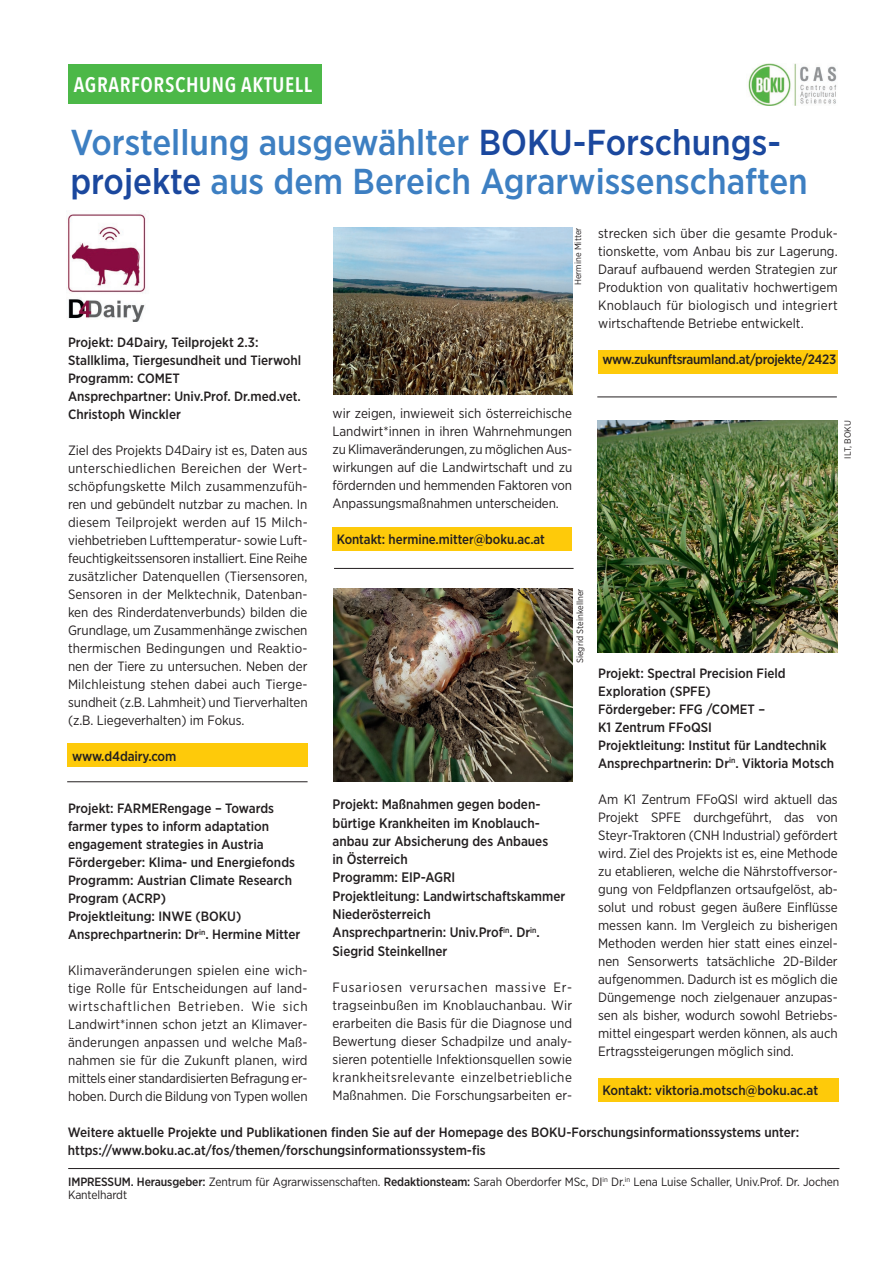
<style>
.page{position:relative;width:893px;height:1263px;background:#fff}
.page>*{position:absolute;margin:0;border:0;box-sizing:border-box;transform-origin:0 0}
.t1{font:500 36px/39px "Gotham Narrow";color:#3d7fc2}
.t2{font:600 21px "Avenir Next Condensed";letter-spacing:.03em;color:#fff}
.t3{font:500 13.8px/18.3px "Gotham Narrow";color:#231f20}
.t4{font:13.5px/18px "Gotham Narrow";letter-spacing:-.005em;color:#231f20;text-align:justify}
.t5{font:500 13.5px/18px "Gotham Narrow";color:#231f20}
.t6{font:500 13.5px "Gotham Narrow";letter-spacing:-.02em;color:#231f20}
.t7{font:12px/13.5px "Gotham Narrow";letter-spacing:-.01em;color:#231f20}
.t8{font:9px "Gotham Narrow";color:#231f20}
.s1{color:#1b489e}
.s2{font-weight:500}
</style>
<div class="page">
<div style="left:333px;top:527px;width:239px;height:24px;background:#feca0a"></div>
<div style="left:598px;top:350px;width:240px;height:24px;background:#feca0a"></div>
<div style="left:68px;top:743px;width:240px;height:24px;background:#feca0a"></div>
<div style="left:598px;top:1078px;width:240px;height:23px;background:#feca0a"></div>
<div style="left:68px;top:64px;width:253px;height:39px;background:#4cb848"></div>
<img style="left:748px;top:64px;width:89px;height:42px">
<hr style="left:68px;top:1168px;width:771px;height:1px;background:#231f20">
<img style="left:333px;top:589px;width:240px;height:192px">
<hr style="left:67px;top:781px;width:241px;height:1px;background:#231f20">
<hr style="left:334px;top:568px;width:240px;height:1px;background:#231f20">
<hr style="left:597px;top:396px;width:240px;height:1px;background:#231f20">
<img style="left:66px;top:211px;width:82px;height:110px">
<img style="left:333px;top:228px;width:240px;height:167px">
<img style="left:597px;top:420px;width:241px;height:233px">
<h2 class="t2" style="left:74px;top:66px;width:240px">AGRARFORSCHUNG AKTUELL</h2>
<h1 class="t1" style="left:70px;top:122px;width:739px">Vorstellung ausgewählter <span class="s1">BOKU-Forschungs&shy;projekte</span> aus dem Bereich Agrarwissenschaften</h1>
<p class="t8" style="left:572px;top:285px;width:59px;rotate:-90deg">Hermine Mitter</p>
<p class="t4" style="left:598px;top:224px;width:241px">strecken sich über die gesamte Produk&shy;tionskette, vom Anbau bis zur Lagerung.<br>Darauf aufbauend werden Strategien zur Produktion von qualitativ hochwertigem Knoblauch für biologisch und integriert wirtschaftende Betriebe entwickelt.</p>
<p class="t6" style="left:602px;top:351px;width:235px">www.zukunftsraumland.at/projekte/2423</p>
<p class="t5" style="left:68px;top:333px;width:235px">Projekt: D4Dairy, Teilprojekt 2.3:<br>Stallklima, Tiergesundheit und Tierwohl<br>Programm: COMET<br>Ansprechpartner: Univ.Prof. Dr.med.vet.<br>Christoph Winckler</p>
<p class="t4" style="left:68px;top:441px;width:241px">Ziel des Projekts D4Dairy ist es, Daten aus unterschiedlichen Bereichen der Wert&shy;schöpfungskette Milch zusammenzufüh&shy;ren und gebündelt nutzbar zu machen. In diesem Teilprojekt werden auf 15 Milch&shy;viehbetrieben Lufttemperatur- sowie Luft&shy;feuchtigkeitssensoren installiert. Eine Reihe zusätzlicher Datenquellen (Tiersensoren, Sensoren in der Melktechnik, Datenban&shy;ken des Rinderdatenverbunds) bilden die Grundlage, um Zusammenhänge zwischen thermischen Bedingungen und Reaktio&shy;nen der Tiere zu untersuchen. Neben der Milchleistung stehen dabei auch Tierge&shy;sundheit (z.B. Lahmheit) und Tierverhalten (z.B. Liegeverhalten) im Fokus.</p>
<p class="t5" style="left:72px;top:747px;width:106px">www.d4dairy.com</p>
<p class="t4" style="left:333px;top:404px;width:241px">wir zeigen, inwieweit sich österreichische Landwirt*innen in ihren Wahrnehmungen zu Klimaveränderungen, zu möglichen Aus&shy;wirkungen auf die Landwirtschaft und zu fördernden und hemmenden Faktoren von Anpassungsmaßnahmen unterscheiden.</p>
<p class="t5" style="left:337px;top:530px;width:210px">Kontakt: hermine.mitter@boku.ac.at</p>
<p class="t8" style="left:842px;top:458px;width:40px;rotate:-90deg">ILT, BOKU</p>
<p class="t8" style="left:574px;top:663px;width:76px;rotate:-90deg">Siegrid Steinkellner</p>
<p class="t5" style="left:598px;top:664px;width:238px">Projekt: Spectral Precision Field<br>Exploration (SPFE)<br>Fördergeber: FFG /COMET –<br>K1 Zentrum FFoQSI<br>Projektleitung: Institut für Landtechnik<br>Ansprechpartnerin: Dr<sup>in</sup>. Viktoria Motsch</p>
<p class="t4" style="left:598px;top:790px;width:241px">Am K1 Zentrum FFoQSI wird aktuell das Projekt SPFE durchgeführt, das von Steyr-Traktoren (CNH Industrial) gefördert wird. Ziel des Projekts ist es, eine Methode zu etablieren, welche die Nährstoffversor&shy;gung von Feldpflanzen ortsaufgelöst, ab&shy;solut und robust gegen äußere Einflüsse messen kann. Im Vergleich zu bisherigen Methoden werden hier statt eines einzel&shy;nen Sensorwerts tatsächliche 2D-Bilder aufgenommen. Dadurch ist es möglich die Düngemenge noch zielgenauer anzupas&shy;sen als bisher, wodurch sowohl Betriebs&shy;mittel eingespart werden können, als auch Ertragssteigerungen möglich sind.</p>
<p class="t5" style="left:602px;top:1081px;width:217px">Kontakt: viktoria.motsch@boku.ac.at</p>
<p class="t5" style="left:68px;top:1123px;width:733px">Weitere aktuelle Projekte und Publikationen finden Sie auf der Homepage des BOKU-Forschungsinformationssystems unter: https://www.boku.ac.at/fos/themen/forschungsinformationssystem-fis</p>
<p class="t3" style="left:333px;top:795px;width:234px">Projekt: Maßnahmen gegen boden&shy;bürtige Krankheiten im Knoblauch&shy;anbau zur Absicherung des Anbaues<br>in Österreich<br>Programm: EIP-AGRI<br>Projektleitung: Landwirtschaftskammer<br>Niederösterreich<br>Ansprechpartnerin: Univ.Prof<sup>in</sup>. Dr<sup>in</sup>.<br>Siegrid Steinkellner</p>
<p class="t4" style="left:333px;top:978px;width:241px">Fusariosen verursachen massive Er&shy;tragseinbußen im Knoblauchanbau. Wir erarbeiten die Basis für die Diagnose und Bewertung dieser Schadpilze und analy&shy;sieren potentielle Infektionsquellen sowie krankheitsrelevante einzelbetriebliche Maßnahmen. Die Forschungsarbeiten er-</p>
<p class="t5" style="left:68px;top:799px;width:234px">Projekt: FARMERengage – Towards farmer types to inform adaptation engagement strategies in Austria Fördergeber: Klima- und Energiefonds Programm: Austrian Climate Research Program (ACRP)<br>Projektleitung: INWE (BOKU)<br>Ansprechpartnerin: Dr<sup>in</sup>. Hermine Mitter</p>
<p class="t4" style="left:68px;top:961px;width:241px">Klimaveränderungen spielen eine wich&shy;tige Rolle für Entscheidungen auf land&shy;wirtschaftlichen Betrieben. Wie sich Landwirt*innen schon jetzt an Klimaver&shy;änderungen anpassen und welche Maß&shy;nahmen sie für die Zukunft planen, wird mittels einer standardisierten Befragung er&shy;hoben. Durch die Bildung von Typen wollen</p>
<p class="t7" style="left:68px;top:1175px;width:773px"><span class="s2">IMPRESSUM. Herausgeber:</span> Zentrum für Agrarwissenschaften. <span class="s2">Redaktionsteam:</span> Sarah Oberdorfer MSc, DI<sup>in</sup> Dr.<sup>in</sup> Lena Luise Schaller, Univ.Prof. Dr. Jochen<br>Kantelhardt</p>
</div>
